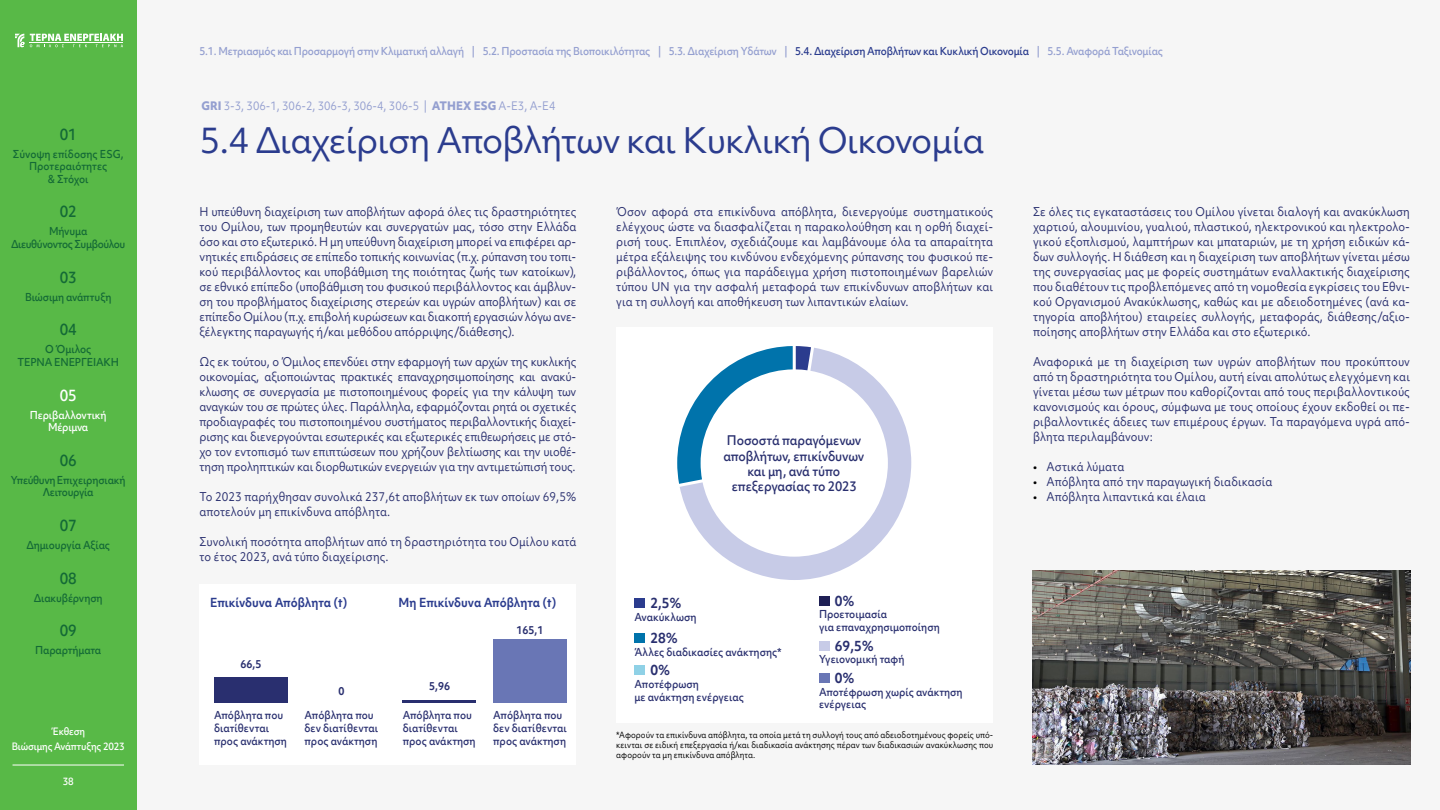
<style>
.page{position:relative;width:1440px;height:810px;background:#fff}
.page>*{position:absolute;margin:0;border:0;box-sizing:border-box;transform-origin:0 0}
.t1{font:33.75px "Objektiv Mk 2";letter-spacing:-.025em;color:#2b3c8e}
.t2{font:500 15px "Objektiv Mk 1";color:#146a36;scale:.92 1}
.t3{font:500 15px "Objektiv Mk 1";color:#fff;scale:.92 1}
.t4{font:700 13.5px "Objektiv Mk 1";color:#292f6f;scale:.92 1}
.t5{font:500 12.75px/15.3px "Objektiv Mk 1";letter-spacing:-.01em;color:#292f6f;text-align:center;scale:.92 1}
.t6{font:700 12px "Objektiv Mk 1";color:#2b3c8e;scale:.92 1}
.t7{font:11.62px/15px "Objektiv Mk 2";letter-spacing:.01em;color:#292f6f;text-align:justify;scale:.92 1}
.t8{font:11.25px "Objektiv Mk 2";color:#949fd0;scale:.92 1}
.t9{font:500 10.5px/12.6px "Objektiv Mk 1";color:#292f6f;scale:.92 1}
.t10{font:500 10.5px "Objektiv Mk 1";letter-spacing:-.02em;color:#949fd0;scale:.92 1}
.t11{font:500 10.5px/12.6px "Objektiv Mk 1";letter-spacing:-.015em;color:#146a36;text-align:center;scale:.92 1}
.t12{font:500 10.5px/12.6px "Objektiv Mk 1";letter-spacing:-.04em;color:#146a36;text-align:center;scale:.92 1}
.t13{font:500 10.5px/12.6px "Objektiv Mk 1";letter-spacing:-.015em;color:#fff;text-align:center;scale:.92 1}
.t14{font:700 10.5px "Objektiv Mk 1";color:#292f6f;scale:.92 1}
.t15{font:500 9.75px/15px "Objektiv Mk 1";letter-spacing:-.02em;color:#fff;text-align:center;scale:.92 1}
.t16{font:8.25px/9.8px "Objektiv Mk 2";letter-spacing:.005em;color:#000;text-align:justify;scale:.92 1}
.s1{color:#2b3c8e}
.s2{font-family:"Objektiv Mk 1";font-weight:800}
.s3{color:#000}
</style>
<div class="page">
<div style="left:136px;top:0;width:1304px;height:810px;background:#f6f6f6"></div>
<div style="left:0;top:0;width:136px;height:810px;background:#58b947"></div>
<svg style="left:30px;top:34px;width:93px;height:13px"></svg>
<hr style="left:30px;top:43px;width:93px;height:1px;background:#fff">
<svg style="left:15px;top:34px;width:9px;height:13px"></svg>
<hr style="left:13px;top:765px;width:111px;height:1px;background:#fff">
<div style="left:200px;top:585px;width:376px;height:180px;background:#fff"></div>
<div style="left:616px;top:327px;width:377px;height:396px;background:#fff"></div>
<div style="left:493px;top:640px;width:73px;height:63px;background:#6976b5"></div>
<hr style="left:403px;top:701px;width:73px;height:2px;background:#292f6f">
<div style="left:214px;top:678px;width:73px;height:25px;background:#292f6f"></div>
<img style="left:1033px;top:570px;width:378px;height:195px">
<div style="left:634px;top:598px;width:11px;height:10px;background:#2b3c8e"></div>
<div style="left:634px;top:633px;width:11px;height:10px;background:#0073ab"></div>
<div style="left:634px;top:665px;width:11px;height:10px;background:#8fd1e6"></div>
<div style="left:819px;top:596px;width:11px;height:10px;background:#1f2055"></div>
<div style="left:819px;top:641px;width:11px;height:10px;background:#c7cbe7"></div>
<div style="left:819px;top:673px;width:11px;height:10px;background:#6976b5"></div>
<svg style="left:680px;top:348px;width:231px;height:232px"></svg>
<svg style="left:677px;top:346px;width:134px;height:138px"></svg>
<p class="t2" style="left:60px;top:123px;width:20px">01</p>
<p class="t11" style="left:13px;top:147px;width:122px">Σύνοψη επίδοσης ESG,<br>Προτεραιότητες<br>&amp; Στόχοι</p>
<p class="t2" style="left:60px;top:201px;width:20px">02</p>
<p class="t12" style="left:11px;top:225px;width:126px">Μήνυμα<br>Διευθύνοντος Συμβούλου</p>
<p class="t2" style="left:60px;top:266px;width:20px">03</p>
<p class="t11" style="left:25px;top:290px;width:95px">Βιώσιμη ανάπτυξη</p>
<p class="t2" style="left:60px;top:319px;width:20px">04</p>
<p class="t11" style="left:18px;top:343px;width:112px">Ο Όμιλος<br>ΤΕΡΝΑ ΕΝΕΡΓΕΙΑΚΗ</p>
<p class="t3" style="left:60px;top:384px;width:20px">05</p>
<p class="t13" style="left:30px;top:408px;width:85px">Περιβαλλοντική<br>Μέριμνα</p>
<p class="t2" style="left:60px;top:450px;width:20px">06</p>
<p class="t11" style="left:11px;top:473px;width:126px">Υπεύθυνη Επιχειρησιακή<br>Λειτουργία</p>
<p class="t2" style="left:60px;top:515px;width:20px">07</p>
<p class="t11" style="left:26px;top:539px;width:93px">Δημιουργία Αξίας</p>
<p class="t2" style="left:60px;top:568px;width:20px">08</p>
<p class="t11" style="left:34px;top:591px;width:76px">Διακυβέρνηση</p>
<p class="t2" style="left:60px;top:620px;width:20px">09</p>
<p class="t11" style="left:35px;top:644px;width:73px">Παραρτήματα</p>
<p class="t15" style="left:12px;top:724px;width:124px">Έκθεση<br>Βιώσιμης Ανάπτυξης 2023</p>
<p class="t15" style="left:63px;top:774px;width:14px">38</p>
<p class="t10" style="left:200px;top:44px;width:1049px">5.1. Μετριασμός και Προσαρμογή στην Κλιματική αλλαγή | 5.2. Προστασία της Βιοποικιλότητας | 5.3. Διαχείριση Yδάτων | <span class="s1">5.4. Διαχείριση Aποβλήτων και Kυκλική Oικονομία</span> | 5.5. Αναφορά Ταξινομίας</p>
<p class="t8" style="left:202px;top:98px;width:386px"><span class="s2">GRI</span> 3-3, 306-1, 306-2, 306-3, 306-4, 306-5 | <span class="s2">ATHEX ESG</span> Α-Ε3, Α-Ε4</p>
<h1 class="t1" style="left:200px;top:117px;width:787px">5.4 Διαχείριση Aποβλήτων και Kυκλική Oικονομία</h1>
<p class="t7" style="left:200px;top:204px;width:411px">Η υπεύθυνη διαχείριση των αποβλήτων αφορά όλες τις δραστηριότητες του Ομίλου, των προμηθευτών και συνεργατών μας, τόσο στην Ελλάδα όσο και στο εξωτερικό. Η μη υπεύθυνη διαχείριση μπορεί να επιφέρει αρ&shy;νητικές επιδράσεις σε επίπεδο τοπικής κοινωνίας (π.χ. ρύπανση του τοπι&shy;κού περιβάλλοντος και υποβάθμιση της ποιότητας ζωής των κατοίκων), σε εθνικό επίπεδο (υποβάθμιση του φυσικού περιβάλλοντος και άμβλυν&shy;ση του προβλήματος διαχείρισης στερεών και υγρών αποβλήτων) και σε επίπεδο Ομίλου (π.χ. επιβολή κυρώσεων και διακοπή εργασιών λόγω ανε&shy;ξέλεγκτης παραγωγής ή/και μεθόδου απόρριψης/διάθεσης).</p>
<p class="t7" style="left:200px;top:354px;width:411px">Ως εκ τούτου, ο Όμιλος επενδύει στην εφαρμογή των αρχών της κυκλικής οικονομίας, αξιοποιώντας πρακτικές επαναχρησιμοποίησης και ανακύ&shy;κλωσης σε συνεργασία με πιστοποιημένους φορείς για την κάλυψη των αναγκών του σε πρώτες ύλες. Παράλληλα, εφαρμόζονται ρητά οι σχετικές προδιαγραφές του πιστοποιημένου συστήματος περιβαλλοντικής διαχεί&shy;ρισης και διενεργούνται εσωτερικές και εξωτερικές επιθεωρήσεις με στό&shy;χο τον εντοπισμό των επιπτώσεων που χρήζουν βελτίωσης και την υιοθέ&shy;τηση προληπτικών και διορθωτικών ενεργειών για την αντιμετώπισή τους.</p>
<p class="t7" style="left:200px;top:489px;width:411px">Το 2023 παρήχθησαν συνολικά 237,6t αποβλήτων εκ των οποίων 69,5% αποτελούν μη επικίνδυνα απόβλητα.</p>
<p class="t7" style="left:200px;top:534px;width:411px">Συνολική ποσότητα αποβλήτων από τη δραστηριότητα του Ομίλου κατά το έτος 2023, ανά τύπο διαχείρισης.</p>
<p class="t6" style="left:210px;top:594px;width:151px">Επικίνδυνα Απόβλητα (t)</p>
<p class="t6" style="left:399px;top:594px;width:173px">Μη Επικίνδυνα Απόβλητα (t)</p>
<p class="t14" style="left:241px;top:656px;width:24px">66,5</p>
<p class="t14" style="left:338px;top:683px;width:8px">0</p>
<p class="t14" style="left:429px;top:679px;width:24px">5,96</p>
<p class="t14" style="left:517px;top:623px;width:31px">165,1</p>
<p class="t9" style="left:214px;top:709px;width:81px">Απόβλητα που διατίθενται προς ανάκτηση</p>
<p class="t9" style="left:403px;top:709px;width:81px">Απόβλητα που διατίθενται προς ανάκτηση</p>
<p class="t9" style="left:305px;top:709px;width:82px">Απόβλητα που δεν διατίθενται προς ανάκτηση</p>
<p class="t9" style="left:493px;top:709px;width:82px">Απόβλητα που δεν διατίθενται προς ανάκτηση</p>
<p class="t7" style="left:616px;top:204px;width:411px">Όσον αφορά στα επικίνδυνα απόβλητα, διενεργούμε συστηματικούς ελέγχους ώστε να διασφαλίζεται η παρακολούθηση και η ορθή διαχεί&shy;ρισή τους. Επιπλέον, σχεδιάζουμε και λαμβάνουμε όλα τα απαραίτητα μέτρα εξάλειψης του κινδύνου ενδεχόμενης ρύπανσης του φυσικού πε&shy;ριβάλλοντος, όπως για παράδειγμα χρήση πιστοποιημένων βαρελιών τύπου UN για την ασφαλή μεταφορά των επικίνδυνων αποβλήτων και για τη συλλογή και αποθήκευση των λιπαντικών ελαίων.</p>
<p class="t5" style="left:723px;top:433px;width:155px">Ποσοστά παραγόμενων αποβλήτων, επικίνδυνων και μη, ανά τύπο επεξεργασίας το 2023</p>
<p class="t4" style="left:650px;top:594px;width:35px">2,5%</p>
<p class="t9" style="left:634px;top:610px;width:69px">Ανακύκλωση</p>
<p class="t4" style="left:650px;top:628px;width:31px">28%</p>
<p class="t9" style="left:634px;top:645px;width:161px">Άλλες διαδικασίες ανάκτησης*</p>
<p class="t4" style="left:650px;top:661px;width:23px">0%</p>
<p class="t9" style="left:634px;top:678px;width:120px">Αποτέφρωση<br>με ανάκτηση ενέργειας</p>
<p class="t4" style="left:835px;top:591px;width:23px">0%</p>
<p class="t9" style="left:819px;top:608px;width:133px">Προετοιμασία<br>για επαναχρησιμοποίηση</p>
<p class="t4" style="left:835px;top:636px;width:44px">69,5%</p>
<p class="t9" style="left:819px;top:653px;width:94px">Υγειονομική ταφή</p>
<p class="t4" style="left:835px;top:669px;width:23px">0%</p>
<p class="t9" style="left:819px;top:685px;width:158px">Αποτέφρωση χωρίς ανάκτηση ενέργειας</p>
<p class="t16" style="left:616px;top:730px;width:411px">*Αφορούν τα επικίνδυνα απόβλητα, τα οποία μετά τη συλλογή τους από αδειοδοτημένους φορείς υπό&shy;κεινται σε ειδική επεξεργασία ή/και διαδικασία ανάκτησης πέραν των διαδικασιών ανακύκλωσης που αφορούν τα μη επικίνδυνα απόβλητα.</p>
<p class="t7" style="left:1033px;top:204px;width:411px">Σε όλες τις εγκαταστάσεις του Ομίλου γίνεται διαλογή και ανακύκλωση χαρτιού, αλουμινίου, γυαλιού, πλαστικού, ηλεκτρονικού και ηλεκτρολο&shy;γικού εξοπλισμού, λαμπτήρων και μπαταριών, με τη χρήση ειδικών κά&shy;δων συλλογής. Η διάθεση και η διαχείριση των αποβλήτων γίνεται μέσω της συνεργασίας μας με φορείς συστημάτων εναλλακτικής διαχείρισης που διαθέτουν τις προβλεπόμενες από τη νομοθεσία εγκρίσεις του Εθνι&shy;κού Οργανισμού Ανακύκλωσης, καθώς και με αδειοδοτημένες (ανά κα&shy;τηγορία αποβλήτου) εταιρείες συλλογής, μεταφοράς, διάθεσης/αξιο&shy;ποίησης αποβλήτων στην Ελλάδα και στο εξωτερικό.</p>
<p class="t7" style="left:1033px;top:354px;width:411px">Αναφορικά με τη διαχείριση των υγρών αποβλήτων που προκύπτουν από τη δραστηριότητα του Ομίλου, αυτή είναι απολύτως ελεγχόμενη και γίνεται μέσω των μέτρων που καθορίζονται από τους περιβαλλοντικούς κανονισμούς και όρους, σύμφωνα με τους οποίους έχουν εκδοθεί οι πε&shy;ριβαλλοντικές άδειες των επιμέρους έργων. Τα παραγόμενα υγρά από&shy;βλητα περιλαμβάνουν:</p>
<p class="t7" style="left:1033px;top:459px;width:101px"><span class="s3">•</span> Αστικά λύματα</p>
<p class="t7" style="left:1033px;top:474px;width:262px"><span class="s3">•</span> Απόβλητα από την παραγωγική διαδικασία</p>
<p class="t7" style="left:1033px;top:489px;width:189px"><span class="s3">•</span> Απόβλητα λιπαντικά και έλαια</p>
</div>
